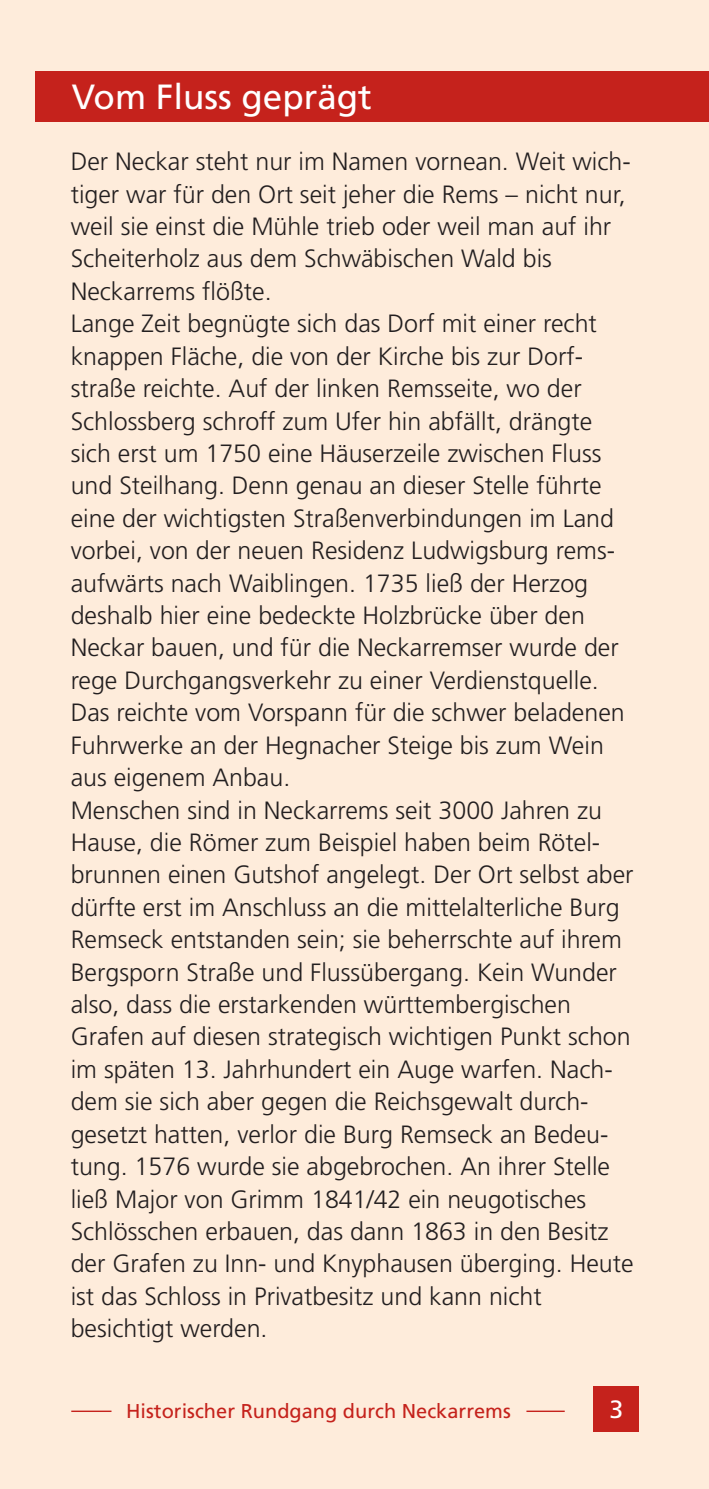
<style>
.page{position:relative;width:709px;height:1489px;background:#fff}
.page>*{position:absolute;margin:0;border:0;box-sizing:border-box;transform-origin:0 0}
.t1{font:35px "Frutiger";color:#fff}
.t2{font:300 25px/32.5px "Frutiger";color:#231f20}
.t3{font:25px "Frutiger";color:#fff}
.t4{font:20px "Frutiger";color:#c5221c}
</style>
<div class="page">
<div style="left:0;top:0;width:709px;height:1488px;background:#feecdb"></div>
<div style="left:35px;top:71px;width:674px;height:50px;background:#c5221c"></div>
<div style="left:593px;top:1385px;width:46px;height:46px;background:#c5221c"></div>
<hr style="left:71px;top:1410px;width:40px;height:1px;background:#c5221c">
<hr style="left:526px;top:1410px;width:38px;height:1px;background:#c5221c">
<h1 class="t1" style="left:72px;top:82px;width:301px">Vom Fluss geprägt</h1>
<p class="t2" style="left:71px;top:147px;width:564px">Der Neckar steht nur im Namen vornean. Weit wich&shy;tiger war für den Ort seit jeher die Rems – nicht nur, weil sie einst die Mühle trieb oder weil man auf ihr Scheiterholz aus dem Schwäbischen Wald bis Neckarrems flößte.<br>Lange Zeit begnügte sich das Dorf mit einer recht knappen Fläche, die von der Kirche bis zur Dorf&shy;straße reichte. Auf der linken Remsseite, wo der Schlossberg schroff zum Ufer hin abfällt, drängte sich erst um 1750 eine Häuserzeile zwischen Fluss und Steilhang. Denn genau an dieser Stelle führte eine der wichtigsten Straßenverbindungen im Land vorbei, von der neuen Residenz Ludwigsburg rems&shy;aufwärts nach Waiblingen. 1735 ließ der Herzog deshalb hier eine bedeckte Holzbrücke über den Neckar bauen, und für die Neckarremser wurde der rege Durchgangsverkehr zu einer Verdienstquelle.<br>Das reichte vom Vorspann für die schwer beladenen Fuhrwerke an der Hegnacher Steige bis zum Wein aus eigenem Anbau.<br>Menschen sind in Neckarrems seit 3000 Jahren zu Hause, die Römer zum Beispiel haben beim Rötel&shy;brunnen einen Gutshof angelegt. Der Ort selbst aber dürfte erst im Anschluss an die mittelalterliche Burg Remseck entstanden sein; sie beherrschte auf ihrem Bergsporn Straße und Flussübergang. Kein Wunder also, dass die erstarkenden württembergischen Grafen auf diesen strategisch wichtigen Punkt schon im späten 13. Jahrhundert ein Auge warfen. Nach&shy;dem sie sich aber gegen die Reichsgewalt durch&shy;gesetzt hatten, verlor die Burg Remseck an Bedeu&shy;tung. 1576 wurde sie abgebrochen. An ihrer Stelle ließ Major von Grimm 1841/42 ein neugotisches Schlösschen erbauen, das dann 1863 in den Besitz der Grafen zu Inn- und Knyphausen überging. Heute ist das Schloss in Privatbesitz und kann nicht besichtigt werden.</p>
<p class="t4" style="left:126px;top:1401px;width:386px">Historischer Rundgang durch Neckarrems</p>
<p class="t3" style="left:609px;top:1398px;width:15px">3</p>
</div>
